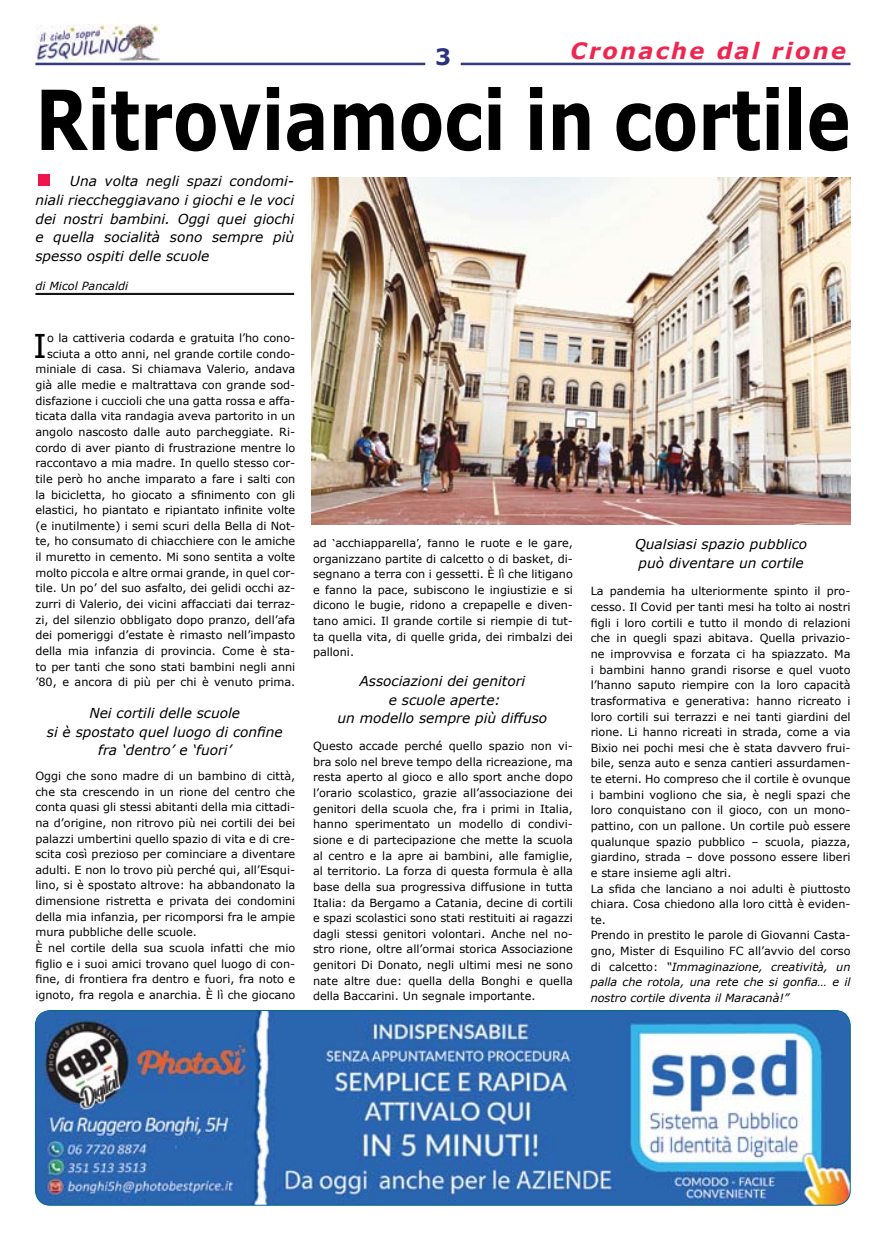
<style>
.page{position:relative;width:886px;height:1241px;background:#fff}
.page>*{position:absolute;margin:0;border:0;box-sizing:border-box;transform-origin:0 0}
.t1{font:700 82.75px "Verdana";color:#000;scale:.8 1}
.t2{font:32.75px "Verdana";color:#000}
.t3{font:italic 700 22.5px "Verdana";letter-spacing:.1em;color:#ee2751}
.t4{font:700 22.5px "Verdana";color:#2a347d}
.t5{font:italic 13.75px/18.8px "Verdana";color:#000;text-align:center}
.t6{font:11.25px/15.6px "Verdana";color:#000}
.t7{font:italic 11.25px "Verdana";color:#000}
.s1{font-weight:700;font-style:normal;font-size:50px;color:#ed174e}
.s2{font-style:italic}
</style>
<div class="page">
<img style="left:312px;top:177px;width:538px;height:347px">
<hr style="left:35px;top:63px;width:390px;height:2px;background:#343c82">
<hr style="left:461px;top:63px;width:389px;height:2px;background:#343c82">
<img style="left:35px;top:1010px;width:815px;height:194px">
<div style="left:35px;top:1010px;width:815px;height:195px;border:1px solid #006789;border-radius:15px"></div>
<img style="left:35px;top:25px;width:124px;height:35px">
<hr style="left:35px;top:293px;width:259px;height:1px;background:#000">
<hr style="left:35px;top:294px;width:259px;height:1px;background:#000">
<h3 class="t3" style="left:570px;top:35px;width:277px">Cronache dal rione</h3>
<h3 class="t4" style="left:435px;top:41px;width:17px">3</h3>
<h1 class="t1" style="left:35px;top:61px;width:1020px">Ritroviamoci in cortile</h1>
<p class="t5" style="left:35px;top:171px;width:260px;text-align:justify"><span class="s1">▪</span> Una volta negli spazi condomi&shy;niali rieccheggiavano i giochi e le voci dei nostri bambini. Oggi quei giochi e quella socialità sono sempre più spesso ospiti delle scuole</p>
<p class="t7" style="left:35px;top:278px;width:94px">di Micol Pancaldi</p>
<p class="t6" style="left:35px;top:330px;width:261px;text-align:right">o la cattiveria codarda e gratuita l’ho cono&shy;sciuta a otto anni, nel grande cortile condo&shy;miniale di casa. Si chiamava Valerio, andava già alle medie e maltrattava con grande sod&shy;disfazione i cuccioli che una gatta rossa e affa&shy;ticata dalla vita randagia aveva partorito in un angolo nascosto dalle auto parcheggiate. Ri&shy;cordo di aver pianto di frustrazione mentre lo raccontavo a mia madre. In quello stesso cor&shy;tile però ho anche imparato a fare i salti con la bicicletta, ho giocato a sfinimento con gli elastici, ho piantato e ripiantato infinite volte (e inutilmente) i semi scuri della Bella di Not&shy;te, ho consumato di chiacchiere con le amiche il muretto in cemento. Mi sono sentita a volte molto piccola e altre ormai grande, in quel cor&shy;tile. Un po’ del suo asfalto, dei gelidi occhi az&shy;zurri di Valerio, dei vicini affacciati dai terraz&shy;zi, del silenzio obbligato dopo pranzo, dell’afa dei pomeriggi d’estate è rimasto nell’impasto della mia infanzia di provincia. Come è sta&shy;to per tanti che sono stati bambini negli anni ’80, e ancora di più per chi è venuto prima.</p>
<h2 class="t2" style="left:33px;top:323px;width:15px">I</h2>
<p class="t5" style="left:47px;top:703px;width:237px">Nei cortili delle scuole<br>si è spostato quel luogo di confine fra ‘dentro’ e ‘fuori’</p>
<p class="t6" style="left:35px;top:767px;width:261px">Oggi che sono madre di un bambino di città, che sta crescendo in un rione del centro che conta quasi gli stessi abitanti della mia cittadi&shy;na d’origine, non ritrovo più nei cortili dei bei palazzi umbertini quello spazio di vita e di cre&shy;scita così prezioso per cominciare a diventare adulti. E non lo trovo più perché qui, all’Esqui&shy;lino, si è spostato altrove: ha abbandonato la dimensione ristretta e privata dei condomini della mia infanzia, per ricomporsi fra le ampie mura pubbliche delle scuole.<br>È nel cortile della sua scuola infatti che mio figlio e i suoi amici trovano quel luogo di con&shy;fine, di frontiera fra dentro e fuori, fra noto e ignoto, fra regola e anarchia. È lì che giocano</p>
<p class="t6" style="left:313px;top:534px;width:261px;text-align:justify">ad ‘acchiapparella’, fanno le ruote e le gare, organizzano partite di calcetto o di basket, di&shy;segnano a terra con i gessetti. È lì che litigano e fanno la pace, subiscono le ingiustizie e si dicono le bugie, ridono a crepapelle e diven&shy;tano amici. Il grande cortile si riempie di tut&shy;ta quella vita, di quelle grida, dei rimbalzi dei palloni.</p>
<p class="t5" style="left:337px;top:671px;width:211px">Associazioni dei genitori<br>e scuole aperte:<br>un modello sempre più diffuso</p>
<p class="t6" style="left:313px;top:738px;width:261px;text-align:justify">Questo accade perché quello spazio non vi&shy;bra solo nel breve tempo della ricreazione, ma resta aperto al gioco e allo sport anche dopo l’orario scolastico, grazie all’associazione dei genitori della scuola che, fra i primi in Italia, hanno sperimentato un modello di condivi&shy;sione e di partecipazione che mette la scuola al centro e la apre ai bambini, alle famiglie, al territorio. La forza di questa formula è alla base della sua progressiva diffusione in tutta Italia: da Bergamo a Catania, decine di cortili e spazi scolastici sono stati restituiti ai ragazzi dagli stessi genitori volontari. Anche nel no&shy;stro rione, oltre all’ormai storica Associazione genitori Di Donato, negli ultimi mesi ne sono nate altre due: quella della Bonghi e quella della Baccarini. Un segnale importante.</p>
<p class="t5" style="left:635px;top:534px;width:174px;text-align:left">Qualsiasi spazio pubblico può diventare un cortile</p>
<p class="t6" style="left:591px;top:583px;width:261px">La pandemia ha ulteriormente spinto il pro&shy;cesso. Il Covid per tanti mesi ha tolto ai nostri figli i loro cortili e tutto il mondo di relazioni che in quegli spazi abitava. Quella privazio&shy;ne improvvisa e forzata ci ha spiazzato. Ma i bambini hanno grandi risorse e quel vuoto l’hanno saputo riempire con la loro capacità trasformativa e generativa: hanno ricreato i loro cortili sui terrazzi e nei tanti giardini del rione. Li hanno ricreati in strada, come a via Bixio nei pochi mesi che è stata davvero frui&shy;bile, senza auto e senza cantieri assurdamen&shy;te eterni. Ho compreso che il cortile è ovunque i bambini vogliono che sia, è negli spazi che loro conquistano con il gioco, con un mono&shy;pattino, con un pallone. Un cortile può essere qualunque spazio pubblico – scuola, piazza, giardino, strada – dove possono essere liberi e stare insieme agli altri.<br>La sfida che lanciano a noi adulti è piuttosto chiara. Cosa chiedono alla loro città è eviden&shy;te.<br>Prendo in prestito le parole di Giovanni Casta&shy;gno, Mister di Esquilino FC all’avvio del corso di calcetto: <span class="s2">“Immaginazione, creatività, un palla che rotola, una rete che si gonfia… e il nostro cortile diventa il Maracanà!”</span></p>
</div>
